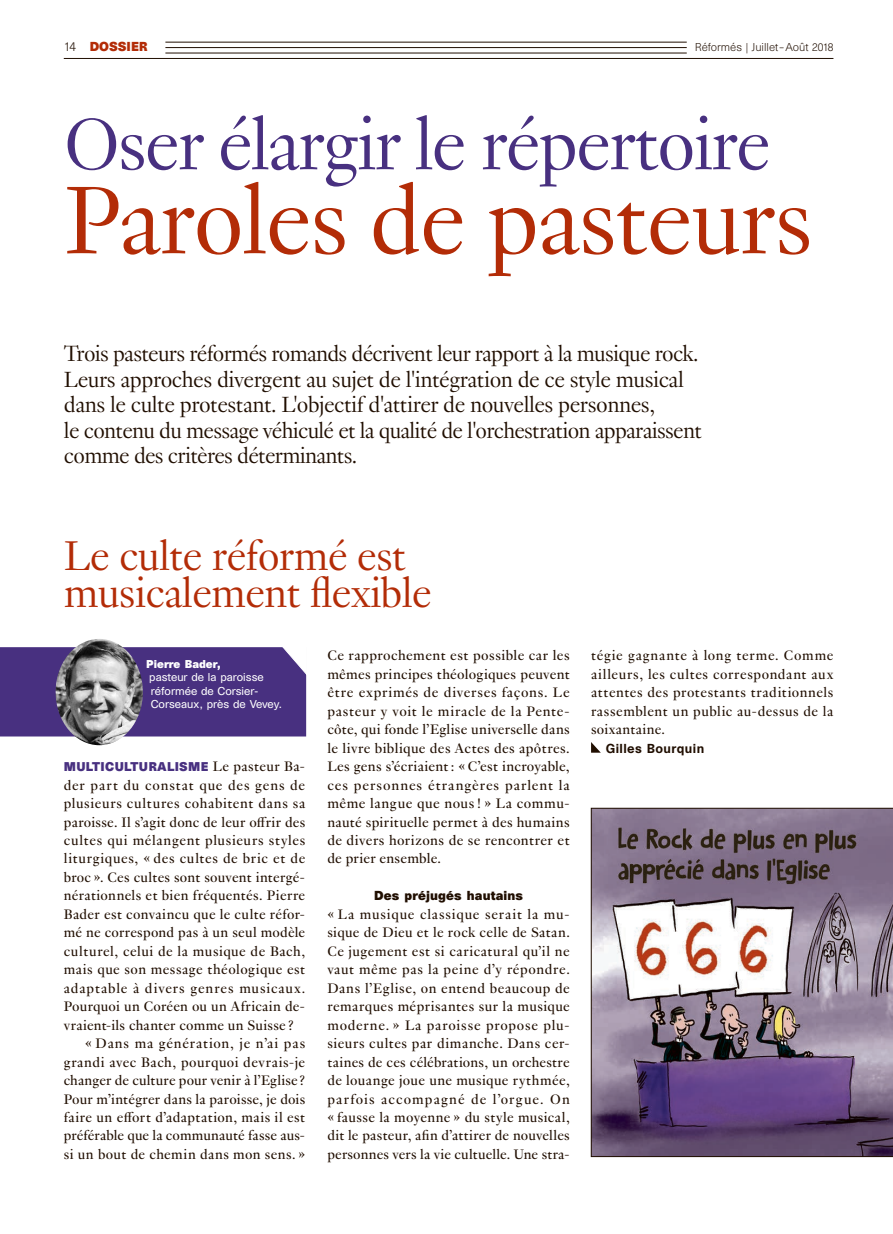
<style>
.page{position:relative;width:893px;height:1234px;background:#fff}
.page>*{position:absolute;margin:0;border:0;box-sizing:border-box;transform-origin:0 0}
.t1{font:300 105px "Genath";letter-spacing:-.02em;color:#b32c07}
.t2{font:300 79.5px "Genath";letter-spacing:-.03em;color:#483080}
.t3{font:300 45.45px/37px "Genath";letter-spacing:-.02em;color:#b32c07}
.t4{font:300 24px/25.5px "Genath";letter-spacing:-.03em;color:#200e00}
.t5{font:15px/18.5px "Genath";letter-spacing:.025em;color:#200e00;text-align:justify}
.t6{font:15px "Genath";letter-spacing:.055em;color:#200e00}
.t7{font:15px "Genath";letter-spacing:.005em;color:#200e00}
.t8{font:15px "Genath";letter-spacing:.045em;color:#200e00}
.t9{font:700 12px "Unica SB";letter-spacing:.01em;color:#200e00}
.t10{font:500 12px "Unica SB";letter-spacing:.03em;color:#200e00}
.t11{font:700 12px "Unica SB";color:#b32c07}
.t12{font:700 11.7px "Unica SB";letter-spacing:.025em;color:#483080}
.t13{font:10.5px/13.5px "Unica SB";color:#fff}
.t14{font:300 10.5px "Unica SB";color:#200e00}
.t15{font:700 10.5px "Unica SB";color:#fff}
.s1{font-weight:300;color:#200e00}
.s2{font-family:"Genath";font-weight:400;font-size:15px;color:#200e00}
</style>
<div class="page">
<svg style="left:591px;top:742px;width:9px;height:10px"></svg>
<svg style="left:591px;top:807px;width:302px;height:349px;background:#8a788e"></svg>
<img style="left:56px;top:639px;width:87px;height:106px">
<svg style="left:0;top:645px;width:307px;height:91px;background:#5f4d87"></svg>
<hr style="left:64px;top:58px;width:769px;height:1px;background:#200e00">
<hr style="left:165px;top:53px;width:522px;height:1px;background:#200e00">
<hr style="left:165px;top:47px;width:522px;height:1px;background:#200e00">
<hr style="left:165px;top:42px;width:522px;height:1px;background:#200e00">
<p class="t11" style="left:64px;top:39px;width:85px"><span class="s1">14</span> DOSSIER</p>
<p class="t14" style="left:695px;top:41px;width:140px">Réformés | Juillet –Août 2018</p>
<h2 class="t2" style="left:64px;top:88px;width:709px">Oser élargir le répertoire</h2>
<h1 class="t1" style="left:64px;top:146px;width:751px">Paroles de pasteurs</h1>
<p class="t4" style="left:64px;top:339px;width:639px">Trois pasteurs réformés romands décrivent leur rapport à la musique rock.<br>Leurs approches divergent au sujet de l'intégration de ce style musical dans le culte protestant. L'objectif d'attirer de nouvelles personnes,<br>le contenu du message véhiculé et la qualité de l'orchestration apparaissent comme des critères déterminants.</p>
<h3 class="t3" style="left:64px;top:534px;width:370px">Le culte réformé est musicalement flexible</h3>
<p class="t15" style="left:146px;top:657px;width:76px">Pierre Bader,</p>
<p class="t13" style="left:149px;top:671px;width:134px">pasteur de la paroisse réformée de Corsier-<br>Corseaux, près de Vevey.</p>
<p class="t12" style="left:64px;top:759px;width:243px">MULTICULTURALISME <span class="s2">Le pasteur Ba-</span></p>
<p class="t6" style="left:64px;top:774px;width:243px">der part du constat que des gens de</p>
<p class="t5" style="left:64px;top:792px;width:243px">plusieurs cultures cohabitent dans sa</p>
<p class="t5" style="left:64px;top:811px;width:243px">paroisse. Il s’agit donc de leur offrir des</p>
<p class="t5" style="left:64px;top:829px;width:243px">cultes qui mélangent plusieurs styles</p>
<p class="t8" style="left:64px;top:848px;width:243px">liturgiques, « des cultes de bric et de</p>
<p class="t5" style="left:64px;top:866px;width:243px">broc ». Ces cultes sont souvent intergé-</p>
<p class="t5" style="left:64px;top:885px;width:243px">nérationnels et bien fréquentés. Pierre</p>
<p class="t5" style="left:64px;top:903px;width:243px">Bader est convaincu que le culte réfor-</p>
<p class="t5" style="left:64px;top:922px;width:243px">mé ne correspond pas à un seul modèle</p>
<p class="t5" style="left:64px;top:940px;width:243px">culturel, celui de la musique de Bach,</p>
<p class="t5" style="left:64px;top:958px;width:243px">mais que son message théologique est</p>
<p class="t6" style="left:64px;top:977px;width:243px">adaptable à divers genres musicaux.</p>
<p class="t5" style="left:64px;top:995px;width:243px">Pourquoi un Coréen ou un Africain de-</p>
<p class="t5" style="left:64px;top:1014px;width:231px">vraient-ils chanter comme un Suisse ?</p>
<p class="t6" style="left:85px;top:1032px;width:222px">« Dans ma génération, je n’ai pas</p>
<p class="t5" style="left:64px;top:1051px;width:243px">grandi avec Bach, pourquoi devrais-je</p>
<p class="t7" style="left:64px;top:1069px;width:243px">changer de culture pour venir à l’Eglise ?</p>
<p class="t5" style="left:64px;top:1088px;width:243px">Pour m’intégrer dans la paroisse, je dois</p>
<p class="t5" style="left:64px;top:1106px;width:243px">faire un effort d’adaptation, mais il est</p>
<p class="t7" style="left:64px;top:1124px;width:243px">préférable que la communauté fasse aus-</p>
<p class="t5" style="left:64px;top:1143px;width:243px">si un bout de chemin dans mon sens. »</p>
<p class="t5" style="left:327px;top:645px;width:244px">Ce rapprochement est possible car les mêmes principes théologiques peuvent être exprimés de diverses façons. Le pasteur y voit le miracle de la Pente&shy;côte, qui fonde l’Eglise universelle dans le livre biblique des Actes des apôtres.<br>Les gens s’écriaient : « C’est incroyable, ces personnes étrangères parlent la même langue que nous ! » La commu&shy;nauté spirituelle permet à des humains de divers horizons de se rencontrer et de prier ensemble.</p>
<p class="t9" style="left:374px;top:888px;width:150px">Des préjugés hautains</p>
<p class="t5" style="left:327px;top:903px;width:244px">« La musique classique serait la mu&shy;sique de Dieu et le rock celle de Satan.<br>Ce jugement est si caricatural qu’il ne vaut même pas la peine d’y répondre.<br>Dans l’Eglise, on entend beaucoup de remarques méprisantes sur la musique moderne. » La paroisse propose plu&shy;sieurs cultes par dimanche. Dans cer&shy;taines de ces célébrations, un orchestre de louange joue une musique rythmée, parfois accompagné de l’orgue. On « fausse la moyenne » du style musical, dit le pasteur, afin d’attirer de nouvelles personnes vers la vie cultuelle. Une stra-</p>
<p class="t5" style="left:591px;top:645px;width:244px">tégie gagnante à long terme. Comme ailleurs, les cultes correspondant aux attentes des protestants traditionnels rassemblent un public au-dessus de la soixantaine.</p>
<p class="t10" style="left:606px;top:740px;width:100px">Gilles Bourquin</p>
</div>
